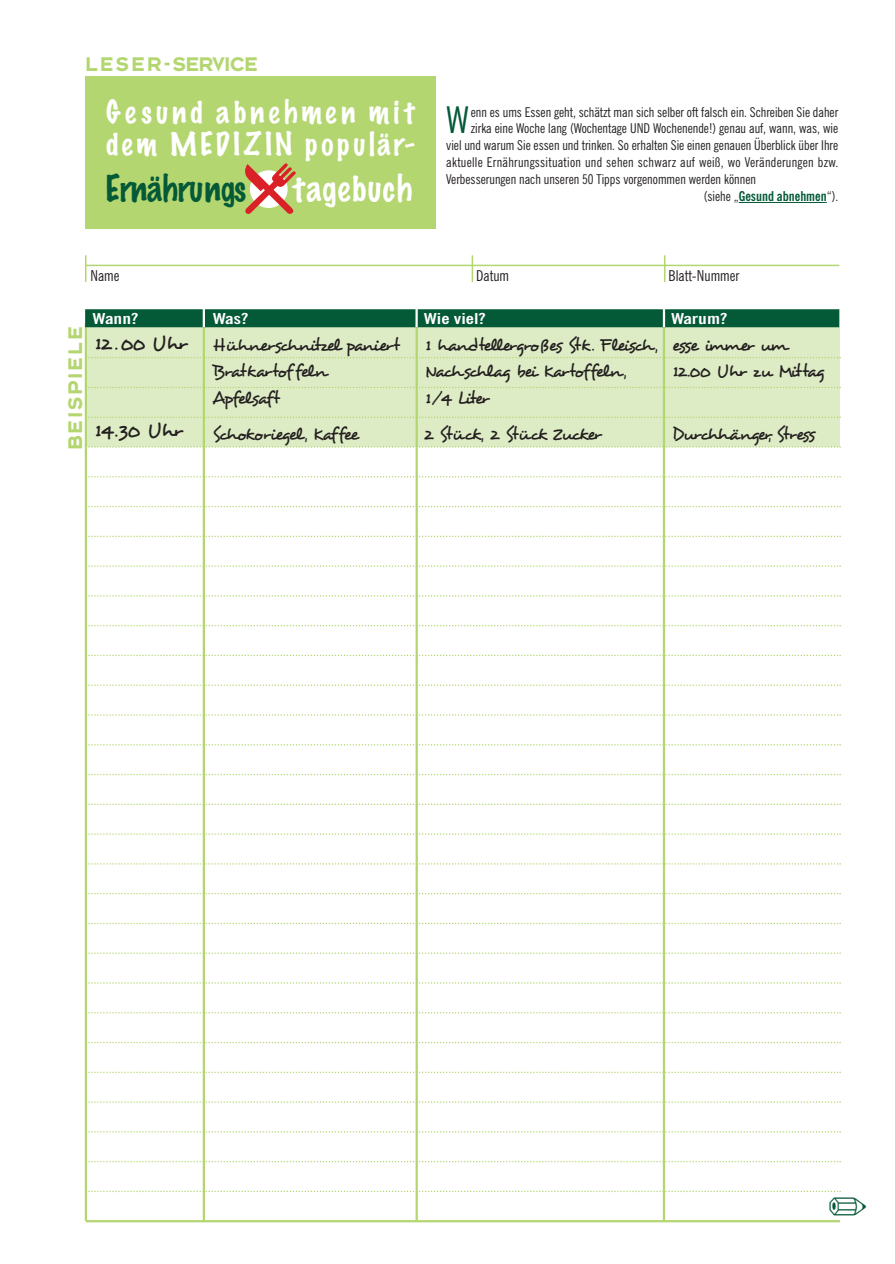
<style>
.page{position:relative;width:895px;height:1264px;background:#fff}
.page>*{position:absolute;margin:0;border:0;box-sizing:border-box;transform-origin:0 0}
.t1{font:condensed 36.9px "News Gothic BT";color:#045937}
.t2{font:100 33.3px "Marker Felt";letter-spacing:.01em;color:#045937}
.t3{font:100 29.25px/32.2px "Marker Felt";letter-spacing:.13em;color:#fff}
.t4{font:500 21.75px "Bonn";letter-spacing:-.01em;color:#b4d670}
.t5{font:500 21.75px "Bonn";letter-spacing:.1em;color:#b4d670}
.t6{font:21px "Desyrel";letter-spacing:-.055em;color:#231f20}
.t7{font:18px/26.8px "Desyrel";letter-spacing:-.075em;color:#231f20}
.t8{font:700 condensed 15px "News Gothic BT";color:#fff;scale:1.32 1}
.t9{font:condensed 15px "News Gothic BT";color:#231f20}
.t10{font:condensed 13.5px "News Gothic BT";color:#231f20}
.t11{font:condensed 13.5px "News Gothic BT";letter-spacing:.02em;color:#231f20}
.t12{font:700 condensed 13.5px "News Gothic BT";color:#045937}
.s1{font-family:"Communications P01";font-weight:400;font-size:70.95px;color:#db2128}
.s2{color:#fff}
.s3{font-weight:400;color:#231f20}
.s4{font-size:21px}
</style>
<div class="page">
<div style="left:85px;top:327px;width:754px;height:119px;background:#ddecc4"></div>
<hr style="left:85px;top:323px;width:2px;height:897px;background:#b4d670">
<hr style="left:203px;top:327px;width:2px;height:893px;background:#b4d670">
<hr style="left:415px;top:327px;width:2px;height:893px;background:#b4d670">
<hr style="left:662px;top:327px;width:2px;height:893px;background:#b4d670">
<hr style="left:738px;top:202px;width:88px;height:1px;background:#045937">
<div style="left:85px;top:77px;width:350px;height:152px;background:#b4d670"></div>
<div style="left:250px;top:170px;width:37px;height:38px;background:#fff;border-radius:50%"></div>
<hr style="left:85px;top:265px;width:754px;height:1px;background:#b4d670">
<svg style="left:85px;top:255px;width:1px;height:27px"></svg>
<hr style="left:471px;top:255px;width:2px;height:27px;background:#b4d670">
<hr style="left:663px;top:255px;width:2px;height:27px;background:#b4d670">
<div style="left:85px;top:309px;width:754px;height:18px;background:#045937"></div>
<svg style="left:88px;top:357px;width:752px;height:1px"></svg>
<svg style="left:88px;top:387px;width:752px;height:1px"></svg>
<svg style="left:88px;top:416px;width:752px;height:2px"></svg>
<svg style="left:87px;top:446px;width:753px;height:2px"></svg>
<svg style="left:88px;top:476px;width:752px;height:1px"></svg>
<svg style="left:88px;top:506px;width:752px;height:1px"></svg>
<svg style="left:88px;top:535px;width:752px;height:2px"></svg>
<svg style="left:88px;top:565px;width:752px;height:2px"></svg>
<svg style="left:88px;top:595px;width:752px;height:1px"></svg>
<svg style="left:88px;top:625px;width:752px;height:1px"></svg>
<svg style="left:88px;top:654px;width:752px;height:2px"></svg>
<svg style="left:88px;top:684px;width:752px;height:2px"></svg>
<svg style="left:88px;top:714px;width:752px;height:1px"></svg>
<svg style="left:88px;top:744px;width:752px;height:1px"></svg>
<svg style="left:88px;top:773px;width:752px;height:2px"></svg>
<svg style="left:88px;top:803px;width:752px;height:2px"></svg>
<svg style="left:88px;top:833px;width:752px;height:2px"></svg>
<svg style="left:88px;top:863px;width:752px;height:1px"></svg>
<svg style="left:88px;top:893px;width:752px;height:1px"></svg>
<svg style="left:88px;top:922px;width:752px;height:2px"></svg>
<svg style="left:88px;top:952px;width:752px;height:2px"></svg>
<svg style="left:88px;top:982px;width:752px;height:1px"></svg>
<svg style="left:88px;top:1012px;width:752px;height:1px"></svg>
<svg style="left:88px;top:1041px;width:752px;height:2px"></svg>
<svg style="left:88px;top:1071px;width:752px;height:2px"></svg>
<svg style="left:88px;top:1101px;width:752px;height:1px"></svg>
<svg style="left:88px;top:1131px;width:752px;height:1px"></svg>
<svg style="left:88px;top:1160px;width:752px;height:2px"></svg>
<hr style="left:662px;top:306px;width:2px;height:21px;background:#fff">
<hr style="left:415px;top:306px;width:2px;height:21px;background:#fff">
<hr style="left:203px;top:306px;width:2px;height:21px;background:#fff">
<hr style="left:86px;top:1220px;width:753px;height:2px;background:#b4d670">
<svg style="left:88px;top:1190px;width:753px;height:24px"></svg>
<h3 class="t4" style="left:85px;top:51px;width:173px">LESER-SERVICE</h3>
<h3 class="t3" style="left:106px;top:98px;width:310px">Gesund abnehmen mit dem MEDIZIN populär-</h3>
<h2 class="t2" style="left:105px;top:172px;width:308px">Ernährungs<span class="s1">G</span><span class="s2">tagebuch</span></h2>
<h1 class="t1" style="left:446px;top:107px;width:24px">W</h1>
<p class="t10" style="left:470px;top:107px;width:369px">enn es ums Essen geht, schätzt man sich selber oft falsch ein. Schreiben Sie daher</p>
<p class="t10" style="left:470px;top:124px;width:369px">zirka eine Woche lang (Wochentage UND Wochenende!) genau auf, wann, was, wie</p>
<p class="t10" style="left:446px;top:141px;width:393px">viel und warum Sie essen und trinken. So erhalten Sie einen genauen Überblick über Ihre</p>
<p class="t11" style="left:446px;top:158px;width:393px">aktuelle Ernährungssituation und sehen schwarz auf weiß, wo Veränderungen bzw.</p>
<p class="t10" style="left:446px;top:175px;width:311px">Verbesserungen nach unseren 50 Tipps vorgenommen werden können</p>
<p class="t12" style="left:703px;top:191px;width:136px"><span class="s3">(siehe „</span>Gesund abnehmen<span class="s3">“).</span></p>
<p class="t9" style="left:90px;top:270px;width:31px">Name</p>
<p class="t9" style="left:476px;top:270px;width:34px">Datum</p>
<p class="t9" style="left:668px;top:270px;width:72px">Blatt-Nummer</p>
<h3 class="t5" style="left:62px;top:450px;width:125px;rotate:-90deg">BEISPIELE</h3>
<p class="t8" style="left:93px;top:313px;width:36px">Wann?</p>
<p class="t8" style="left:213px;top:313px;width:28px">Was?</p>
<p class="t8" style="left:423px;top:313px;width:48px">Wie viel?</p>
<p class="t8" style="left:670px;top:313px;width:44px">Warum?</p>
<h3 class="t7" style="left:212px;top:333px;width:188px;text-indent:-118px"><span class="s4">12 .00 Uhr</span> Hühnerschnitzel paniert<br>Bratkartof feln<br>Apfelsaft</h3>
<h3 class="t7" style="left:424px;top:333px;width:234px">1 handtellergroßes Stk. Fleisch,<br>Nachschlag bei Kartoffeln ,<br>1/4 Liter</h3>
<h3 class="t7" style="left:672px;top:333px;width:154px">esse immer um<br>12.00 Uhr zu Mittag</h3>
<h3 class="t6" style="left:94px;top:422px;width:90px">14.30 Uhr</h3>
<h3 class="t7" style="left:212px;top:422px;width:148px">Schokoriegel , Kaffee</h3>
<h3 class="t7" style="left:423px;top:422px;width:180px">2 Stück, 2 Stück Zucker</h3>
<h3 class="t7" style="left:672px;top:422px;width:144px">Durchhänger, Stress</h3>
</div>
